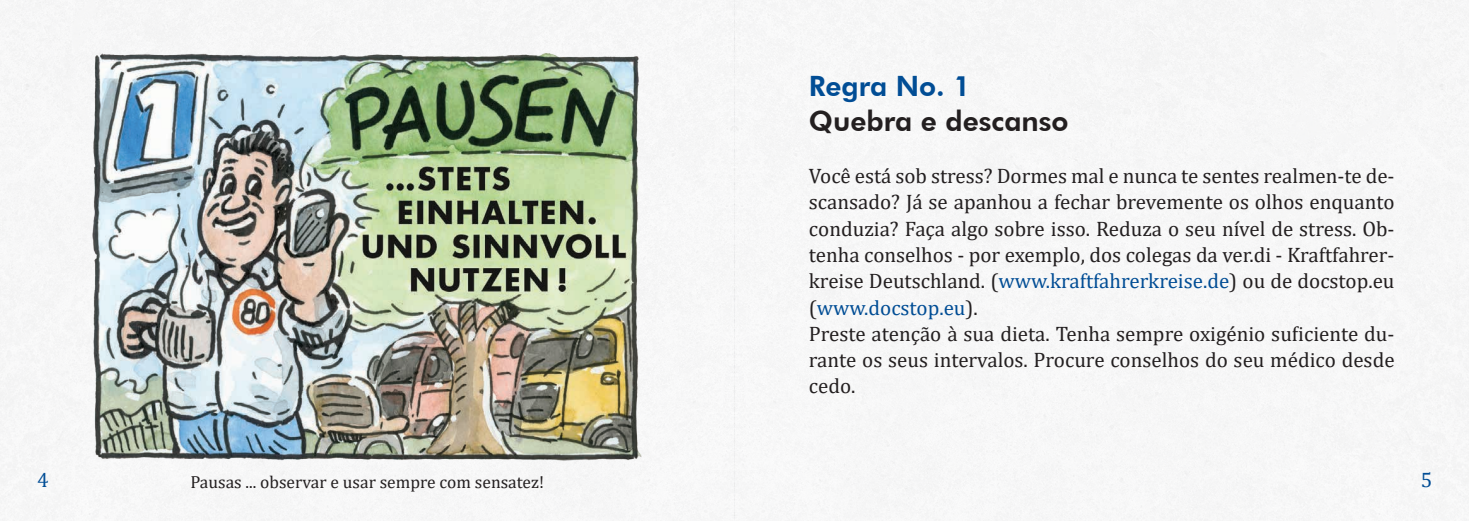
<style>
.page{position:relative;width:1469px;height:521px;background:#fff}
.page>*{position:absolute;margin:0;border:0;box-sizing:border-box;transform-origin:0 0}
.t1{font:800 28px "Futura BT";color:#231f20}
.t2{font:800 28px "Futura BT";color:#014d95}
.t3{font:21px/26.2px "Cambria";color:#231f20}
.t4{font:21px "Cambria";color:#014d95}
.t5{font:17.5px "Cambria";color:#231f20}
.s1{color:#014d95}
</style>
<div class="page">
<img style="left:93px;top:50px;width:549px;height:414px">
<h1 class="t2" style="left:809px;top:69px;width:163px">Regra No. 1</h1>
<h1 class="t1" style="left:809px;top:104px;width:261px">Quebra e descanso</h1>
<p class="t3" style="left:809px;top:163px;width:587px">Você está sob stress? Dormes mal e nunca te sentes realmen-te de&shy;scansado? Já se apanhou a fechar brevemente os olhos enquanto conduzia? Faça algo sobre isso. Reduza o seu nível de stress. Ob&shy;tenha conselhos - por exemplo, dos colegas da ver.di - Kraftfahrer&shy;kreise Deutschland. (<span class="s1">www.kraftfahrerkreise.de</span>) ou de docstop.eu (<span class="s1">www.docstop.eu</span>).<br>Preste atenção à sua dieta. Tenha sempre oxigénio suficiente du&shy;rante os seus intervalos. Procure conselhos do seu médico desde cedo.</p>
<p class="t4" style="left:37px;top:467px;width:13px">4</p>
<p class="t5" style="left:190px;top:471px;width:355px">Pausas ... observar e usar sempre com sensatez!</p>
<p class="t4" style="left:1420px;top:467px;width:13px">5</p>
</div>
